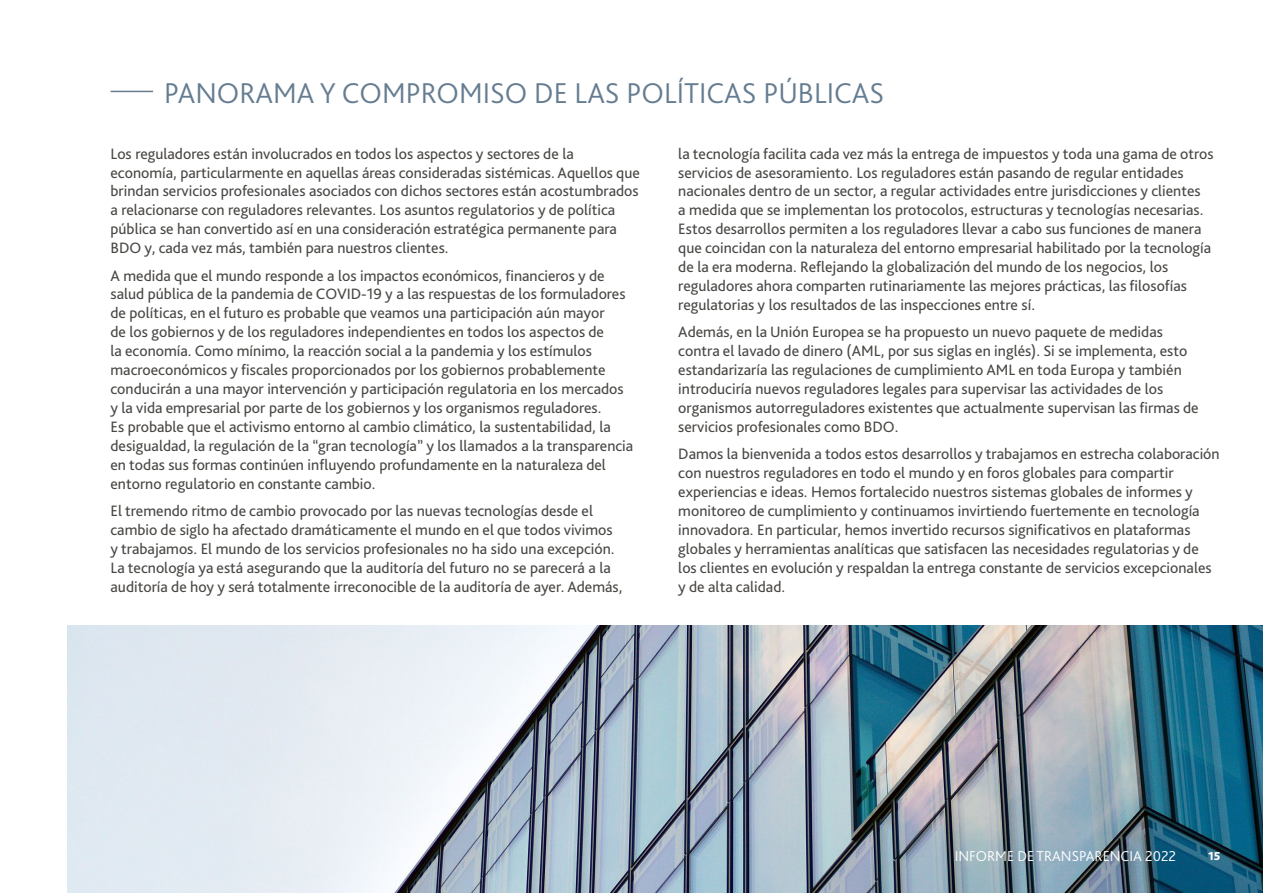
<style>
.page{position:relative;width:1263px;height:893px;background:#fff}
.page>*{position:absolute;margin:0;border:0;box-sizing:border-box;transform-origin:0 0}
.t1{font:300 30px "Bliss Pro";color:#657c91}
.t2{font:15.75px/18.9px "Bliss Pro";color:#494744}
.t3{font:300 15px "Bliss Pro";color:#fff}
.t4{font:800 12px "Bliss Pro";color:#fff}
</style>
<div class="page">
<img style="left:67px;top:625px;width:1196px;height:268px">
<hr style="left:111px;top:91px;width:42px;height:1px;background:#657c91">
<h1 class="t1" style="left:164px;top:74px;width:721px">PANORAMA Y COMPROMISO DE LAS POLÍTICAS PÚBLICAS</h1>
<p class="t2" style="left:110px;top:144px;width:531px">Los reguladores están involucrados en todos los aspectos y sectores de la economía, particularmente en aquellas áreas consideradas sistémicas. Aquellos que brindan servicios profesionales asociados con dichos sectores están acostumbrados a relacionarse con reguladores relevantes. Los asuntos regulatorios y de política pública se han convertido así en una consideración estratégica permanente para BDO y, cada vez más, también para nuestros clientes.</p>
<p class="t2" style="left:110px;top:266px;width:524px">A medida que el mundo responde a los impactos económicos, financieros y de salud pública de la pandemia de COVID-19 y a las respuestas de los formuladores de políticas, en el futuro es probable que veamos una participación aún mayor<br>de los gobiernos y de los reguladores independientes en todos los aspectos de<br>la economía. Como mínimo, la reacción social a la pandemia y los estímulos macroeconómicos y fiscales proporcionados por los gobiernos probablemente conducirán a una mayor intervención y participación regulatoria en los mercados y la vida empresarial por parte de los gobiernos y los organismos reguladores.<br>Es probable que el activismo entorno al cambio climático, la sustentabilidad, la desigualdad, la regulación de la “gran tecnología” y los llamados a la transparencia en todas sus formas continúen influyendo profundamente en la naturaleza del entorno regulatorio en constante cambio.</p>
<p class="t2" style="left:110px;top:501px;width:513px">El tremendo ritmo de cambio provocado por las nuevas tecnologías desde el cambio de siglo ha afectado dramáticamente el mundo en el que todos vivimos y trabajamos. El mundo de los servicios profesionales no ha sido una excepción.<br>La tecnología ya está asegurando que la auditoría del futuro no se parecerá a la auditoría de hoy y será totalmente irreconocible de la auditoría de ayer. Además,</p>
<p class="t2" style="left:678px;top:144px;width:537px">la tecnología facilita cada vez más la entrega de impuestos y toda una gama de otros servicios de asesoramiento. Los reguladores están pasando de regular entidades nacionales dentro de un sector, a regular actividades entre jurisdicciones y clientes<br>a medida que se implementan los protocolos, estructuras y tecnologías necesarias.<br>Estos desarrollos permiten a los reguladores llevar a cabo sus funciones de manera que coincidan con la naturaleza del entorno empresarial habilitado por la tecnología de la era moderna. Reflejando la globalización del mundo de los negocios, los reguladores ahora comparten rutinariamente las mejores prácticas, las filosofías regulatorias y los resultados de las inspecciones entre sí.</p>
<p class="t2" style="left:678px;top:322px;width:522px">Además, en la Unión Europea se ha propuesto un nuevo paquete de medidas contra el lavado de dinero (AML, por sus siglas en inglés). Si se implementa, esto estandarizaría las regulaciones de cumplimiento AML en toda Europa y también introduciría nuevos reguladores legales para supervisar las actividades de los organismos autorreguladores existentes que actualmente supervisan las firmas de servicios profesionales como BDO.</p>
<p class="t2" style="left:678px;top:444px;width:543px">Damos la bienvenida a todos estos desarrollos y trabajamos en estrecha colaboración con nuestros reguladores en todo el mundo y en foros globales para compartir experiencias e ideas. Hemos fortalecido nuestros sistemas globales de informes y monitoreo de cumplimiento y continuamos invirtiendo fuertemente en tecnología innovadora. En particular, hemos invertido recursos significativos en plataformas globales y herramientas analíticas que satisfacen las necesidades regulatorias y de los clientes en evolución y respaldan la entrega constante de servicios excepcionales y de alta calidad.</p>
<p class="t3" style="left:955px;top:846px;width:223px">INFORME DE TRANSPARENCIA 2022</p>
<p class="t4" style="left:1208px;top:848px;width:14px">15</p>
</div>
